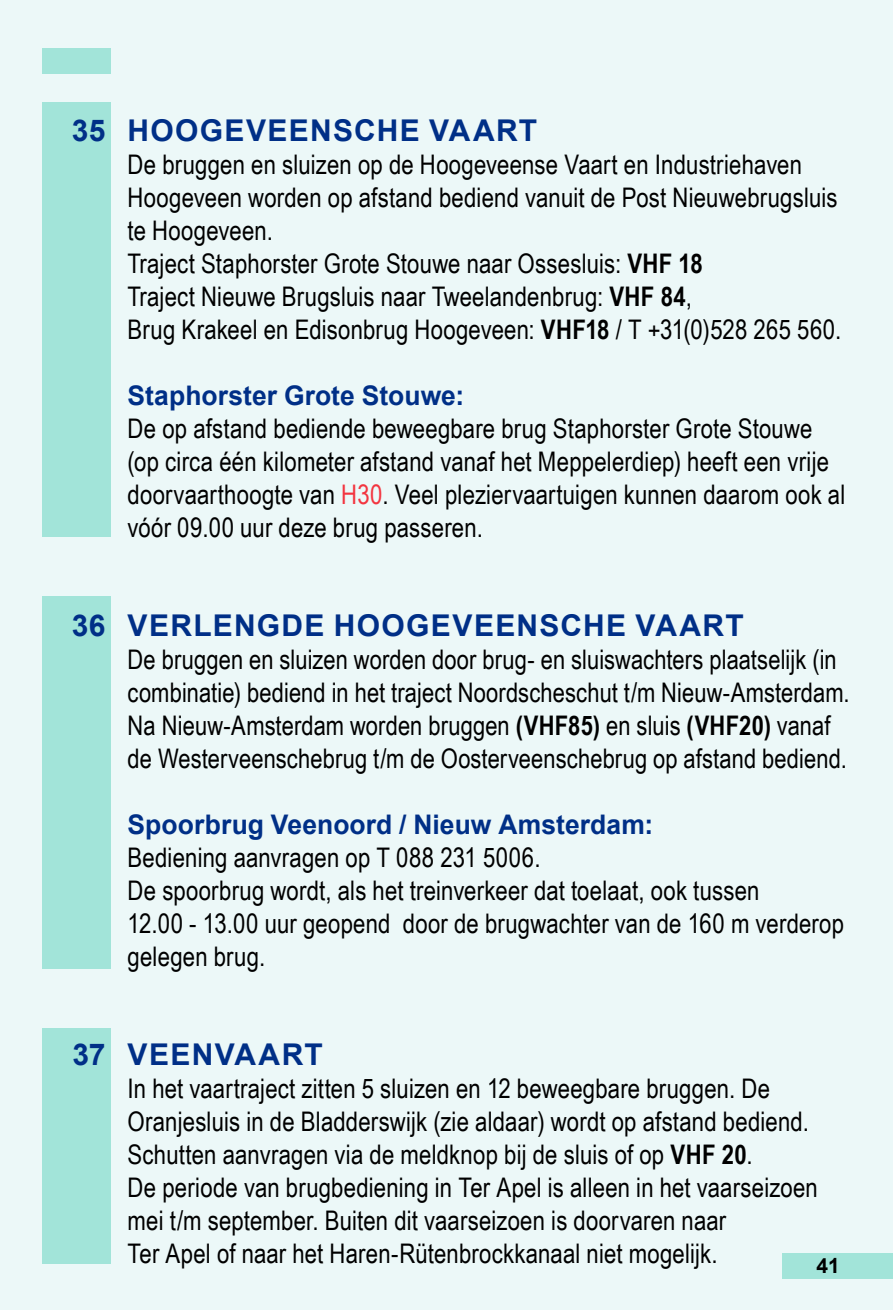
<style>
.page{position:relative;width:893px;height:1310px;background:#ecf8f8}
.page>*{position:absolute;margin:0;border:0;box-sizing:border-box;transform-origin:0 0}
.t1{font:700 30px "Arial";letter-spacing:.045em;color:#002f87}
.t2{font:27px/33px "Arial Narrow";letter-spacing:.005em;color:#000}
.t3{font:700 27px "Arial";letter-spacing:.005em;color:#002f87}
.t4{font:700 21px "Arial";color:#000}
.s1{font-weight:700}
.s2{color:#f33540}
</style>
<div class="page">
<div style="left:43px;top:102px;width:68px;height:1161px;background:#a2e4d9"></div>
<div style="left:34px;top:969px;width:85px;height:58px;background:#ecf8f8"></div>
<div style="left:34px;top:537px;width:85px;height:59px;background:#ecf8f8"></div>
<div style="left:43px;top:48px;width:68px;height:26px;background:#a2e4d9"></div>
<div style="left:782px;top:1253px;width:111px;height:25px;background:#a2e4d9"></div>
<p class="t1" style="left:72px;top:109px;width:467px">35 HOOGEVEENSCHE VAART</p>
<p class="t2" style="left:128px;top:147px;width:715px">De bruggen en sluizen op de Hoogeveense Vaart en Industriehaven Hoogeveen worden op afstand bediend vanuit de Post Nieuwebrugsluis te Hoogeveen.<br>Traject Staphorster Grote Stouwe naar Ossesluis: <span class="s1">VHF 18<br></span>Traject Nieuwe Brugsluis naar Tweelandenbrug: <span class="s1">VHF 84</span>,<br>Brug Krakeel en Edisonbrug Hoogeveen: <span class="s1">VHF18</span> / T +31(0)528 265 560.</p>
<p class="t3" style="left:128px;top:376px;width:338px">Staphorster Grote Stouwe:</p>
<p class="t2" style="left:128px;top:411px;width:719px">De op afstand bediende beweegbare brug Staphorster Grote Stouwe (op circa één kilometer afstand vanaf het Meppelerdiep) heeft een vrije doorvaarthoogte van <span class="s2">H30</span>. Veel pleziervaartuigen kunnen daarom ook al vóór 09.00 uur deze brug passeren.</p>
<p class="t1" style="left:72px;top:604px;width:673px">36 VERLENGDE HOOGEVEENSCHE VAART</p>
<p class="t2" style="left:128px;top:642px;width:724px">De bruggen en sluizen worden door brug- en sluiswachters plaatselijk (in combinatie) bediend in het traject Noordscheschut t/m Nieuw-Amsterdam.<br>Na Nieuw-Amsterdam worden bruggen <span class="s1">(VHF85)</span> en sluis <span class="s1">(VHF20)</span> vanaf de Westerveenschebrug t/m de Oosterveenschebrug op afstand bediend.</p>
<p class="t3" style="left:128px;top:805px;width:527px">Spoorbrug Veenoord / Nieuw Amsterdam:</p>
<p class="t2" style="left:128px;top:840px;width:718px">Bediening aanvragen op T 088 231 5006.<br>De spoorbrug wordt, als het treinverkeer dat toelaat, ook tussen<br>12.00 - 13.00 uur geopend door de brugwachter van de 160 m verderop gelegen brug.</p>
<p class="t1" style="left:72px;top:1033px;width:252px">37 VEENVAART</p>
<p class="t2" style="left:128px;top:1071px;width:692px">In het vaartraject zitten 5 sluizen en 12 beweegbare bruggen. De Oranjesluis in de Bladderswijk (zie aldaar) wordt op afstand bediend.<br>Schutten aanvragen via de meldknop bij de sluis of op <span class="s1">VHF 20</span>.<br>De periode van brugbediening in Ter Apel is alleen in het vaarseizoen mei t/m september. Buiten dit vaarseizoen is doorvaren naar<br>Ter Apel of naar het Haren-Rütenbrockkanaal niet mogelijk.</p>
<p class="t4" style="left:816px;top:1251px;width:25px">41</p>
</div>
